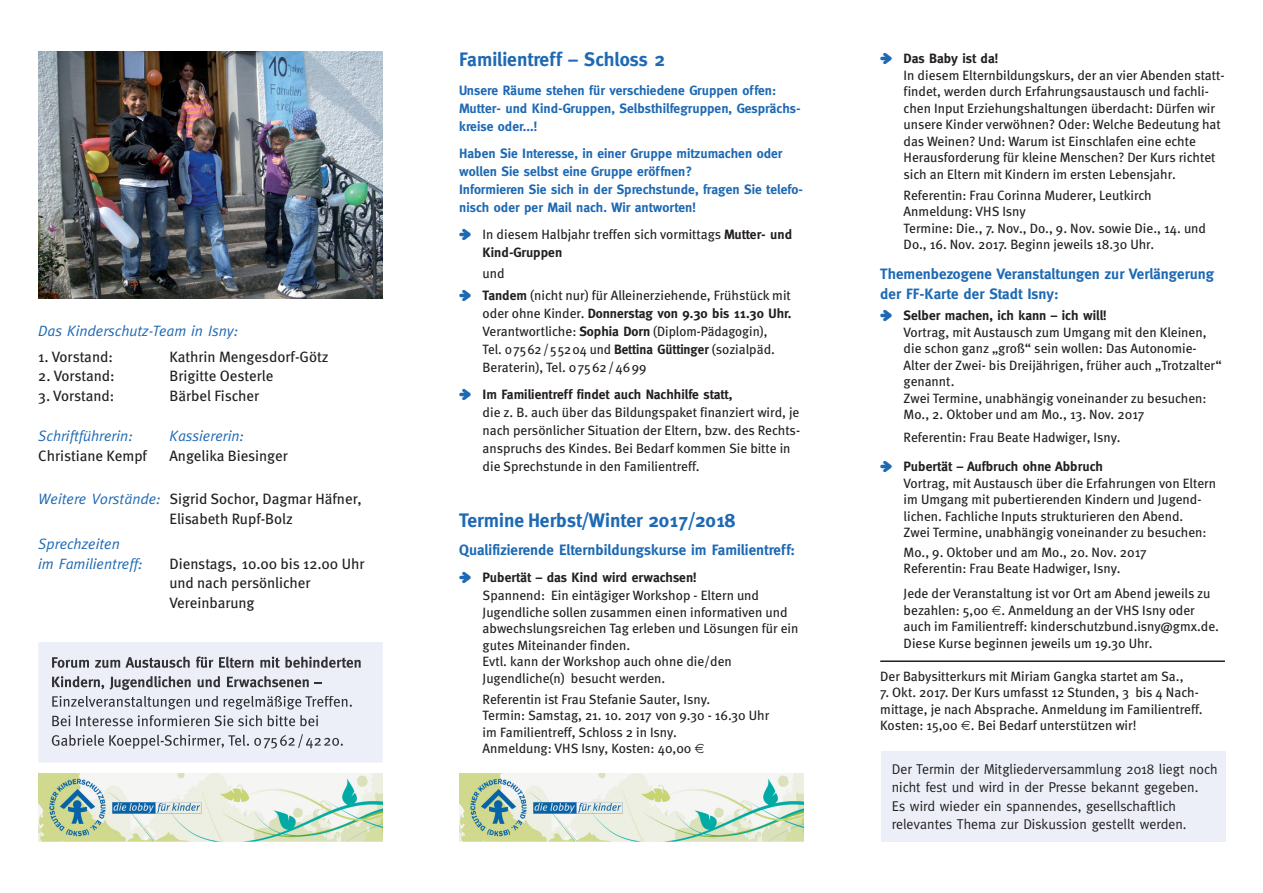
<style>
.page{position:relative;width:1263px;height:893px;background:#fff}
.page>*{position:absolute;margin:0;border:0;box-sizing:border-box;transform-origin:0 0}
.t1{font:700 19.5px "Meta";color:#1e69b4}
.t2{font:15px/19.5px "Meta";color:#231f20}
.t3{font:700 15px/19.5px "Meta";color:#1e69b4}
.t4{font:italic 15px/19.5px "Meta";color:#1e69b4}
.t5{font:14.25px/18.3px "Meta";color:#231f20}
.t6{font:13.5px/16.5px "Meta";color:#231f20}
.t7{font:700 13.5px/18px "Meta";color:#1e69b4}
.s1{font-style:italic;color:#1e69b4}
.s2{font-family:"Apple Gothic";font-size:12px;color:#1e69b4}
.s3{font-weight:700}
</style>
<div class="page">
<div style="left:881px;top:752px;width:344px;height:90px;background:#eceff8"></div>
<img style="left:38px;top:52px;width:345px;height:247px">
<img style="left:38px;top:773px;width:345px;height:69px">
<img style="left:459px;top:773px;width:345px;height:69px">
<svg style="left:38px;top:642px;width:345px;height:120px;background:#d4d7df"></svg>
<hr style="left:880px;top:660px;width:345px;height:2px;background:#231f20">
<p class="t4" style="left:38px;top:321px;width:201px">Das Kinderschutz-Team in Isny:</p>
<p class="t2" style="left:38px;top:348px;width:76px">1. Vorstand:</p>
<p class="t2" style="left:169px;top:348px;width:161px">Kathrin Mengesdorf-Götz</p>
<p class="t2" style="left:38px;top:367px;width:78px">2. Vorstand:</p>
<p class="t2" style="left:169px;top:367px;width:105px">Brigitte Oesterle</p>
<p class="t2" style="left:38px;top:387px;width:78px">3. Vorstand:</p>
<p class="t2" style="left:169px;top:387px;width:91px">Bärbel Fischer</p>
<p class="t4" style="left:38px;top:426px;width:96px">Schriftführerin:</p>
<p class="t4" style="left:169px;top:426px;width:76px">Kassiererin:</p>
<p class="t2" style="left:38px;top:447px;width:110px">Christiane Kempf</p>
<p class="t2" style="left:169px;top:447px;width:120px">Angelika Biesinger</p>
<p class="t2" style="left:169px;top:490px;width:194px;text-indent:-131px"><span class="s1">Weitere Vorstände:</span> Sigrid Sochor, Dagmar Häfner,<br>Elisabeth Rupf-Bolz</p>
<p class="t4" style="left:38px;top:534px;width:106px">Sprechzeiten<br>im Familientreff:</p>
<p class="t2" style="left:169px;top:555px;width:197px">Dienstags, 10.00 bis 12.00 Uhr und nach persönlicher<br>Vereinbarung</p>
<h1 class="t1" style="left:459px;top:48px;width:207px">Familientreff – Schloss 2</h1>
<p class="t7" style="left:459px;top:81px;width:343px">Unsere Räume stehen für verschiedene Gruppen offen:<br>Mutter- und Kind-Gruppen, Selbsthilfegruppen, Gesprächs&shy;kreise oder...!</p>
<p class="t7" style="left:459px;top:144px;width:345px">Haben Sie Interesse, in einer Gruppe mitzumachen oder wollen Sie selbst eine Gruppe eröffnen?<br>Informieren Sie sich in der Sprechstunde, fragen Sie telefo&shy;nisch oder per Mail nach. Wir antworten!</p>
<p class="t6" style="left:483px;top:226px;width:311px;line-height:18px;text-indent:-23px"><span class="s2">➜</span> In diesem Halbjahr treffen sich vormittags <span class="s3">Mutter- und<br>Kind-Gruppen</span></p>
<p class="t6" style="left:459px;top:263px;width:333px;line-height:22.2px;text-indent:23px">und<br><span class="s2">➜</span> <span class="s3">Tandem</span> (nicht nur) für Alleinerziehende, Frühstück mit</p>
<p class="t6" style="left:483px;top:305px;width:310px;line-height:18px">oder ohne Kinder. <span class="s3">Donnerstag von 9.30 bis 11.30 Uhr.<br></span>Verantwortliche: <span class="s3">Sophia Dorn</span> (Diplom-Pädagogin),<br>Tel. 07562/55204 und <span class="s3">Bettina Güttinger</span> (sozialpäd.<br>Beraterin), Tel. 07562/4699</p>
<p class="t6" style="left:483px;top:386px;width:319px;line-height:18px;text-indent:-23px"><span class="s2">➜</span> <span class="s3">Im Familientreff findet auch Nachhilfe statt,<br></span>die z. B. auch über das Bildungspaket finanziert wird, je nach persönlicher Situation der Eltern, bzw. des Rechts&shy;anspruchs des Kindes. Bei Bedarf kommen Sie bitte in die Sprechstunde in den Familientreff.</p>
<h1 class="t1" style="left:459px;top:509px;width:277px">Termine Herbst/Winter 2017/2018</h1>
<p class="t3" style="left:459px;top:540px;width:337px">Qualifizierende Elternbildungskurse im Familientreff:</p>
<p class="t6" style="left:483px;top:569px;width:278px;line-height:18.6px;text-indent:-23px"><span class="s2">➜</span> <span class="s3">Pubertät – das Kind wird erwachsen!<br></span>Spannend: Ein eintägiger Workshop - Eltern und</p>
<p class="t6" style="left:483px;top:605px;width:317px">Jugendliche sollen zusammen einen informativen und abwechslungsreichen Tag erleben und Lösungen für ein gutes Miteinander finden.<br>Evtl. kann der Workshop auch ohne die/den Jugendliche(n) besucht werden.</p>
<p class="t6" style="left:483px;top:692px;width:288px">Referentin ist Frau Stefanie Sauter, Isny.<br>Termin: Samstag, 21. 10. 2017 von 9.30 - 16.30 Uhr im Familientreff, Schloss 2 in Isny.<br>Anmeldung: VHS Isny, Kosten: 40,00</p>
<p class="t6" style="left:904px;top:51px;width:322px;text-indent:-23px"><span class="s2">➜</span> <span class="s3">Das Baby ist da!<br></span>In diesem Elternbildungskurs, der an vier Abenden statt&shy;findet, werden durch Erfahrungsaustausch und fachli&shy;chen Input Erziehungshaltungen überdacht: Dürfen wir unsere Kinder verwöhnen? Oder: Welche Bedeutung hat das Weinen? Und: Warum ist Einschlafen eine echte Herausforderung für kleine Menschen? Der Kurs richtet sich an Eltern mit Kindern im ersten Lebensjahr.</p>
<p class="t6" style="left:904px;top:188px;width:304px">Referentin: Frau Corinna Muderer, Leutkirch Anmeldung: VHS Isny<br>Termine: Die., 7. Nov., Do., 9. Nov. sowie Die., 14. und Do., 16. Nov. 2017. Beginn jeweils 18.30 Uhr.</p>
<p class="t3" style="left:880px;top:264px;width:335px">Themenbezogene Veranstaltungen zur Verlängerung der FF-Karte der Stadt Isny:</p>
<p class="t6" style="left:904px;top:309px;width:319px;text-indent:-23px"><span class="s2">➜</span> <span class="s3">Selber machen, ich kann – ich will!<br></span>Vortrag, mit Austausch zum Umgang mit den Kleinen, die schon ganz „groß“ sein wollen: Das Autonomie-Alter der Zwei- bis Dreijährigen, früher auch „Trotzalter“ genannt.<br>Zwei Termine, unabhängig voneinander zu besuchen:<br>Mo., 2. Oktober und am Mo., 13. Nov. 2017</p>
<p class="t6" style="left:880px;top:424px;width:242px;line-height:29.2px;text-indent:23px">Referentin: Frau Beate Hadwiger, Isny. <span class="s2">➜</span> <span class="s3">Pubertät – Aufbruch ohne Abbruch</span></p>
<p class="t6" style="left:904px;top:476px;width:314px">Vortrag, mit Austausch über die Erfahrungen von Eltern im Umgang mit pubertierenden Kindern und Jugend&shy;lichen. Fachliche Inputs strukturieren den Abend.<br>Zwei Termine, unabhängig voneinander zu besuchen:</p>
<p class="t6" style="left:904px;top:545px;width:244px">Mo., 9. Oktober und am Mo., 20. Nov. 2017<br>Referentin: Frau Beate Hadwiger, Isny.</p>
<p class="t6" style="left:904px;top:586px;width:317px">Jede der Veranstaltung ist vor Ort am Abend jeweils zu bezahlen: 5,00 . Anmeldung an der VHS Isny oder auch im Familientreff: kinderschutzbund.isny@gmx.de.<br>Diese Kurse beginnen jeweils um 19.30 Uhr.</p>
<p class="t6" style="left:880px;top:669px;width:305px">Der Babysitterkurs mit Miriam Gangka startet am Sa.,</p>
<p class="t6" style="left:880px;top:685px;width:324px">7. Okt. 2017. Der Kurs umfasst 12 Stunden, 3 bis 4 Nach&shy;mittage, je nach Absprache. Anmeldung im Familientreff.<br>Kosten: 15,00 . Bei Bedarf unterstützen wir!</p>
<p class="t5" style="left:892px;top:760px;width:327px">Der Termin der Mitgliederversammlung 2018 liegt noch nicht fest und wird in der Presse bekannt gegeben.<br>Es wird wieder ein spannendes, gesellschaftlich relevantes Thema zur Diskussion gestellt werden.</p>
</div>
